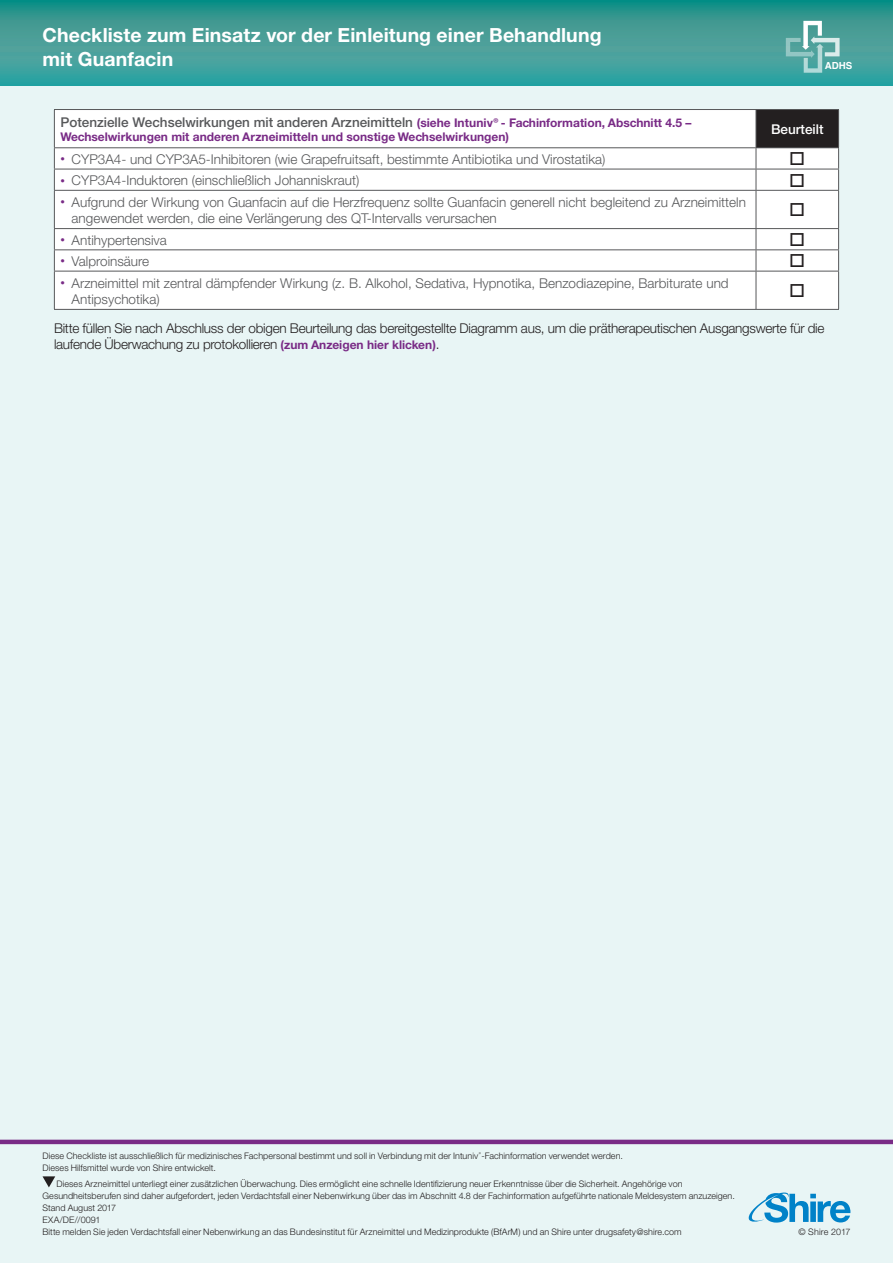
<style>
.page{position:relative;width:893px;height:1263px;background:#fff}
.page>*{position:absolute;margin:0;border:0;box-sizing:border-box;transform-origin:0 0}
.t1{font:700 19.5px/23.4px "Helvetica Neue CE";letter-spacing:.005em;color:#fff}
.t2{font:300 13.5px/16.2px "Helvetica Neue CE";color:#57585a}
.t3{font:300 13.5px/16.2px "Helvetica Neue CE";letter-spacing:-.02em;color:#231f20}
.t4{font:500 13.5px "Helvetica Neue CE";color:#57585a}
.t5{font:500 13.5px "Helvetica Neue CE";color:#fff}
.t6{font:700 12px "Helvetica Neue CE";color:#792b86}
.t7{font:700 9.75px "Helvetica";color:#fff}
.t8{font:300 9px/12px "Helvetica Neue CE";letter-spacing:.005em;color:#231f20}
.s1{font-weight:700;font-size:12px;color:#792b86}
.s2{font-family:"Helvetica Neue";font-weight:100;font-size:9px;color:#792b86}
</style>
<div class="page">
<div style="left:0;top:34px;width:893px;height:1229px;background:#e8f5f5"></div>
<div style="left:55px;top:110px;width:783px;height:199px;background:#fff"></div>
<div style="left:756px;top:110px;width:83px;height:38px;background:#231f20"></div>
<hr style="left:54px;top:109px;width:702px;height:1px;background:#57585a">
<hr style="left:54px;top:110px;width:1px;height:37px;background:#57585a">
<hr style="left:756px;top:109px;width:83px;height:1px;background:#57585a">
<hr style="left:756px;top:110px;width:1px;height:37px;background:#57585a">
<hr style="left:838px;top:110px;width:1px;height:37px;background:#57585a">
<hr style="left:54px;top:147px;width:702px;height:1px;background:#57585a">
<hr style="left:756px;top:147px;width:83px;height:1px;background:#57585a">
<hr style="left:54px;top:169px;width:702px;height:1px;background:#57585a">
<svg style="left:54px;top:148px;width:1px;height:42px"></svg>
<hr style="left:756px;top:169px;width:83px;height:1px;background:#57585a">
<svg style="left:756px;top:148px;width:1px;height:42px"></svg>
<svg style="left:838px;top:148px;width:1px;height:42px"></svg>
<hr style="left:54px;top:190px;width:702px;height:1px;background:#57585a">
<hr style="left:54px;top:191px;width:1px;height:37px;background:#57585a">
<hr style="left:756px;top:190px;width:83px;height:1px;background:#57585a">
<hr style="left:756px;top:191px;width:1px;height:37px;background:#57585a">
<hr style="left:838px;top:191px;width:1px;height:37px;background:#57585a">
<hr style="left:54px;top:228px;width:702px;height:1px;background:#57585a">
<hr style="left:756px;top:228px;width:83px;height:1px;background:#57585a">
<hr style="left:54px;top:249px;width:702px;height:1px;background:#57585a">
<svg style="left:54px;top:229px;width:1px;height:42px"></svg>
<hr style="left:756px;top:249px;width:83px;height:1px;background:#57585a">
<svg style="left:756px;top:229px;width:1px;height:42px"></svg>
<svg style="left:838px;top:229px;width:1px;height:42px"></svg>
<hr style="left:54px;top:271px;width:702px;height:1px;background:#57585a">
<hr style="left:54px;top:271px;width:1px;height:38px;background:#57585a">
<hr style="left:756px;top:271px;width:83px;height:1px;background:#57585a">
<hr style="left:756px;top:271px;width:1px;height:38px;background:#57585a">
<hr style="left:838px;top:271px;width:1px;height:38px;background:#57585a">
<hr style="left:54px;top:309px;width:702px;height:1px;background:#57585a">
<hr style="left:756px;top:309px;width:83px;height:1px;background:#57585a">
<hr style="left:0;top:1140px;width:893px;height:4px;background:#792b86">
<svg style="left:0;top:0;width:893px;height:85px;background:#3a9c97"></svg>
<svg style="left:43px;top:1176px;width:12px;height:11px"></svg>
<svg style="left:749px;top:1192px;width:101px;height:30px"></svg>
<svg style="left:786px;top:21px;width:54px;height:52px;background:#71b5b1"></svg>
<svg style="left:791px;top:152px;width:13px;height:13px"></svg>
<svg style="left:791px;top:173px;width:13px;height:14px"></svg>
<svg style="left:791px;top:203px;width:13px;height:13px"></svg>
<svg style="left:791px;top:233px;width:13px;height:13px"></svg>
<svg style="left:791px;top:254px;width:13px;height:13px"></svg>
<svg style="left:791px;top:284px;width:13px;height:13px"></svg>
<p class="t1" style="left:43px;top:24px;width:561px">Checkliste zum Einsatz vor der Einleitung einer Behandlung mit Guanfacin</p>
<p class="t4" style="left:60px;top:114px;width:632px">Potenzielle Wechselwirkungen mit anderen Arzneimitteln <span class="s1">(siehe Intuniv®- Fachinformation, Abschnitt 4.5 –</span></p>
<p class="t6" style="left:60px;top:129px;width:450px">Wechselwirkungen mit anderen Arzneimitteln und sonstige Wechselwirkungen)</p>
<p class="t7" style="left:825px;top:58px;width:29px">ADHS</p>
<p class="t5" style="left:771px;top:121px;width:54px">Beurteilt</p>
<p class="t2" style="left:60px;top:151px;width:546px"><span class="s2">•</span> CYP3A4- und CYP3A5-Inhibitoren (wie Grapefruitsaft, bestimmte Antibiotika und Virostatika)</p>
<p class="t2" style="left:60px;top:172px;width:301px"><span class="s2">•</span> CYP3A4-Induktoren (einschließlich Johanniskraut)</p>
<p class="t2" style="left:72px;top:194px;width:676px;text-indent:-11px"><span class="s2">•</span> Aufgrund der Wirkung von Guanfacin auf die Herzfrequenz sollte Guanfacin generell nicht begleitend zu Arzneimitteln angewendet werden, die eine Verlängerung des QT-Intervalls verursachen</p>
<p class="t2" style="left:60px;top:232px;width:108px"><span class="s2">•</span> Antihypertensiva</p>
<p class="t2" style="left:60px;top:253px;width:90px"><span class="s2">•</span> Valproinsäure</p>
<p class="t2" style="left:72px;top:275px;width:658px;text-indent:-11px"><span class="s2">•</span> Arzneimittel mit zentral dämpfender Wirkung (z. B. Alkohol, Sedativa, Hypnotika, Benzodiazepine, Barbiturate und<br>Antipsychotika)</p>
<p class="t3" style="left:54px;top:320px;width:772px">Bitte füllen Sie nach Abschluss der obigen Beurteilung das bereitgestellte Diagramm aus, um die prätherapeutischen Ausgangswerte für die laufende Überwachung zu protokollieren <span class="s1">(zum Anzeigen hier klicken)</span>.</p>
<p class="t8" style="left:43px;top:1150px;width:582px">Diese Checkliste ist ausschließlich für medizinisches Fachpersonal bestimmt und soll in Verbindung mit der Intuniv<sup>®</sup>-Fachinformation verwendet werden.</p>
<p class="t8" style="left:43px;top:1162px;width:175px">Dieses Hilfsmittel wurde von Shire entwickelt.</p>
<p class="t8" style="left:43px;top:1178px;width:694px;text-indent:14px">Dieses Arzneimittel unterliegt einer zusätzlichen Überwachung. Dies ermöglicht eine schnelle Identifizierung neuer Erkenntnisse über die Sicherheit. Angehörige von<br>Gesundheitsberufen sind daher aufgefordert, jeden Verdachtsfall einer Nebenwirkung über das im Abschnitt 4.8 der Fachinformation aufgeführte nationale Meldesystem anzuzeigen.</p>
<p class="t8" style="left:43px;top:1202px;width:75px">Stand August 2017</p>
<p class="t8" style="left:43px;top:1214px;width:60px">EXA/DE//0091</p>
<p class="t8" style="left:43px;top:1226px;width:641px">Bitte melden Sie jeden Verdachtsfall einer Nebenwirkung an das Bundesinstitut für Arzneimittel und Medizinprodukte (BfArM) und an Shire unter drugsafety@shire.com</p>
<p class="t8" style="left:798px;top:1226px;width:54px">© Shire 2017</p>
</div>
